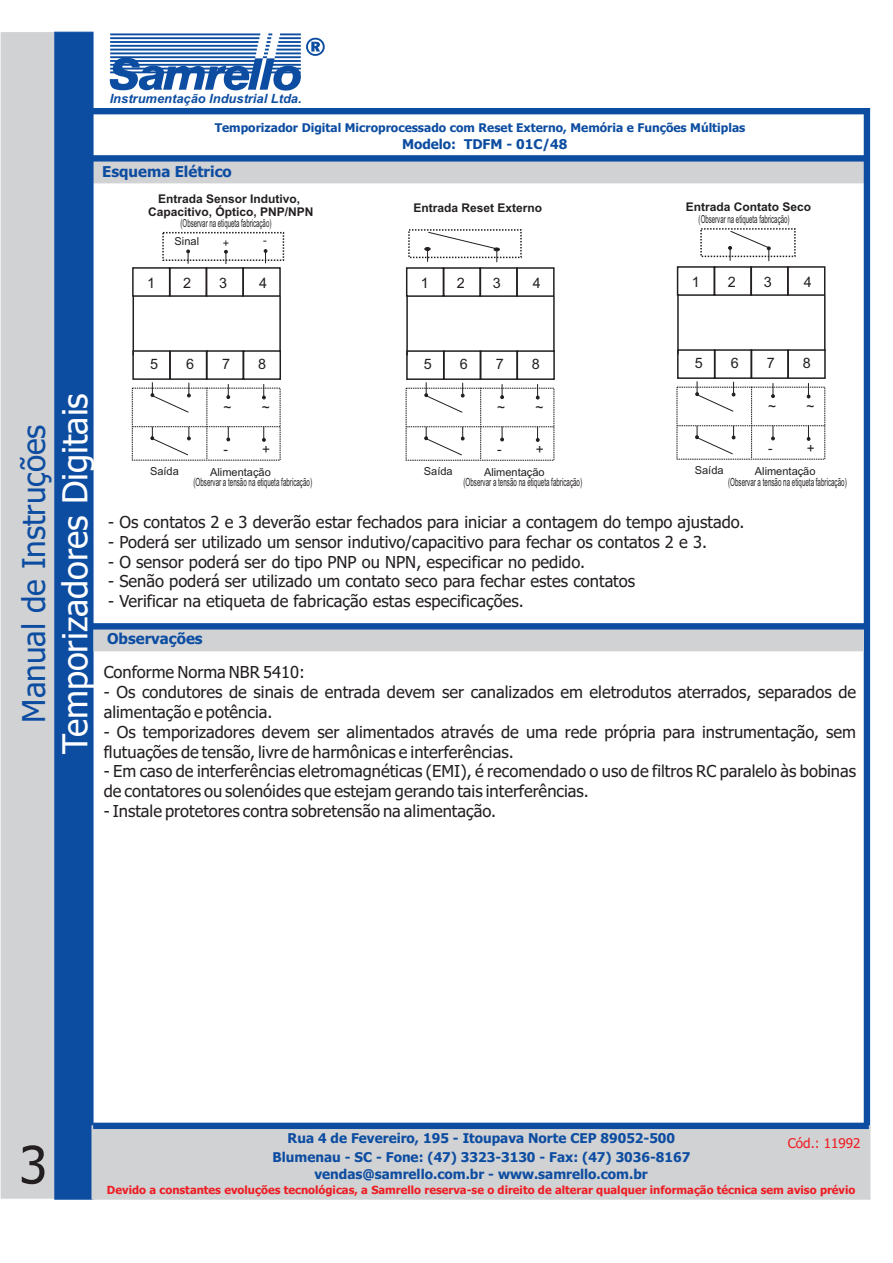
<style>
.page{position:relative;width:893px;height:1263px;background:#fff}
.page>*{position:absolute;margin:0;border:0;box-sizing:border-box;transform-origin:0 0}
.t1{font:51.45px "Tahoma";color:#231f20}
.t2{font:34.5px "Tahoma";color:#fff}
.t3{font:31.5px "Tahoma";color:#0d4da1}
.t4{font:16.5px/20px "Tahoma";color:#231f20}
.t5{font:700 15px "Tahoma";color:#0d4da1}
.t6{font:14.4px "Arial";color:#231f20}
.t7{font:13.65px "Arial";color:#231f20}
.t8{font:700 13.5px/18.6px "Tahoma";color:#0d4da1;text-align:center}
.t9{font:13.5px "Tahoma";color:#ee1d23}
.t10{font:italic 700 12.75px "Arial";color:#0d4da1}
.t11{font:700 12px/13.4px "Arial";color:#231f20;text-align:center}
.t12{font:700 12px "Tahoma";color:#0d4da1}
.t13{font:700 11.25px "Tahoma";color:#ee1d23}
.t14{font:11.25px "Arial";color:#231f20;scale:.55 1}
.t15{font:11.1px "Arial";color:#231f20;scale:.55 1}
.t16{font:11.1px "Arial";color:#231f20}
</style>
<div class="page">
<div style="left:93px;top:162px;width:771px;height:21px;background:#d1d2d4"></div>
<div style="left:0;top:31px;width:55px;height:1168px;background:#d1d2d4"></div>
<div style="left:54px;top:32px;width:39px;height:1167px;background:#0d4da1"></div>
<div style="left:864px;top:108px;width:6px;height:1021px;background:#0d4da1"></div>
<div style="left:93px;top:108px;width:773px;height:6px;background:#0d4da1"></div>
<div style="left:91px;top:155px;width:776px;height:7px;background:#0d4da1"></div>
<svg style="left:110px;top:34px;width:215px;height:57px"></svg>
<hr style="left:110px;top:34px;width:150px;height:1px;background:#0d4da1">
<div style="left:242px;top:267px;width:39px;height:30px;border:2px solid #231f20"></div>
<div style="left:243px;top:350px;width:38px;height:30px;border:2px solid #231f20"></div>
<div style="left:132px;top:267px;width:38px;height:30px;border:2px solid #231f20"></div>
<div style="left:169px;top:267px;width:38px;height:30px;border:2px solid #231f20"></div>
<div style="left:206px;top:267px;width:38px;height:30px;border:2px solid #231f20"></div>
<div style="left:132px;top:350px;width:39px;height:30px;border:2px solid #231f20"></div>
<div style="left:169px;top:350px;width:39px;height:30px;border:2px solid #231f20"></div>
<div style="left:206px;top:350px;width:38px;height:30px;border:2px solid #231f20"></div>
<hr style="left:133px;top:296px;width:1px;height:59px;background:#231f20">
<hr style="left:279px;top:296px;width:2px;height:56px;background:#231f20">
<svg style="left:224px;top:250px;width:4px;height:14px"></svg>
<svg style="left:264px;top:249px;width:3px;height:14px"></svg>
<svg style="left:132px;top:382px;width:148px;height:78px"></svg>
<svg style="left:186px;top:250px;width:4px;height:14px"></svg>
<div style="left:516px;top:267px;width:39px;height:30px;border:2px solid #231f20"></div>
<div style="left:517px;top:350px;width:38px;height:30px;border:2px solid #231f20"></div>
<div style="left:406px;top:267px;width:38px;height:30px;border:2px solid #231f20"></div>
<div style="left:443px;top:267px;width:38px;height:30px;border:2px solid #231f20"></div>
<div style="left:479px;top:267px;width:39px;height:30px;border:2px solid #231f20"></div>
<div style="left:406px;top:350px;width:38px;height:30px;border:2px solid #231f20"></div>
<div style="left:443px;top:350px;width:38px;height:30px;border:2px solid #231f20"></div>
<div style="left:480px;top:350px;width:38px;height:30px;border:2px solid #231f20"></div>
<hr style="left:406px;top:296px;width:2px;height:59px;background:#231f20">
<hr style="left:553px;top:296px;width:2px;height:56px;background:#231f20">
<svg style="left:406px;top:382px;width:148px;height:78px"></svg>
<svg style="left:424px;top:232px;width:76px;height:30px"></svg>
<div style="left:787px;top:266px;width:38px;height:30px;border:2px solid #231f20"></div>
<div style="left:787px;top:349px;width:39px;height:30px;border:2px solid #231f20"></div>
<div style="left:677px;top:266px;width:38px;height:30px;border:2px solid #231f20"></div>
<div style="left:714px;top:266px;width:38px;height:30px;border:2px solid #231f20"></div>
<div style="left:750px;top:266px;width:38px;height:30px;border:2px solid #231f20"></div>
<div style="left:677px;top:349px;width:38px;height:30px;border:2px solid #231f20"></div>
<div style="left:714px;top:349px;width:38px;height:30px;border:2px solid #231f20"></div>
<div style="left:750px;top:349px;width:39px;height:30px;border:2px solid #231f20"></div>
<hr style="left:677px;top:295px;width:2px;height:59px;background:#231f20">
<hr style="left:824px;top:295px;width:1px;height:56px;background:#231f20">
<svg style="left:677px;top:381px;width:148px;height:78px"></svg>
<svg style="left:728px;top:231px;width:43px;height:30px"></svg>
<div style="left:92px;top:1125px;width:778px;height:74px;background:#d1d2d4"></div>
<div style="left:93px;top:1123px;width:776px;height:6px;background:#0d4da1"></div>
<div style="left:94px;top:629px;width:770px;height:22px;background:#d1d2d4"></div>
<div style="left:92px;top:623px;width:778px;height:6px;background:#0d4da1"></div>
<p class="t10" style="left:110px;top:94px;width:193px">Instrumentação Industrial Ltda.</p>
<p class="t12" style="left:215px;top:123px;width:532px">Temporizador Digital Microprocessado com Reset Externo, Memória e Funções Múltiplas</p>
<p class="t5" style="left:102px;top:165px;width:131px">Esquema Elétrico</p>
<p class="t11" style="left:148px;top:193px;width:167px">Entrada Sensor Indutivo,<br>Capacitivo, Óptico, PNP/NPN</p>
<p class="t16" style="left:223px;top:238px;width:8px">+</p>
<p class="t15" style="left:181px;top:219px;width:167px">(Observar na etiqueta fabricação)</p>
<p class="t16" style="left:175px;top:237px;width:26px">Sinal</p>
<p class="t16" style="left:263px;top:236px;width:5px">-</p>
<p class="t6" style="left:147px;top:278px;width:10px">1</p>
<p class="t6" style="left:183px;top:278px;width:10px">2</p>
<p class="t6" style="left:219px;top:278px;width:10px">3</p>
<p class="t6" style="left:259px;top:278px;width:10px">4</p>
<p class="t8" style="left:402px;top:136px;width:167px">Modelo: TDFM - 01C/48</p>
<p class="t11" style="left:414px;top:203px;width:130px">Entrada Reset Externo</p>
<p class="t6" style="left:421px;top:278px;width:10px">1</p>
<p class="t6" style="left:457px;top:278px;width:10px">2</p>
<p class="t6" style="left:493px;top:278px;width:10px">3</p>
<p class="t6" style="left:533px;top:278px;width:10px">4</p>
<p class="t11" style="left:686px;top:201px;width:127px">Entrada Contato Seco</p>
<p class="t15" style="left:699px;top:215px;width:167px">(Observar na etiqueta fabricação)</p>
<p class="t6" style="left:692px;top:277px;width:10px">1</p>
<p class="t6" style="left:728px;top:277px;width:10px">2</p>
<p class="t6" style="left:764px;top:277px;width:10px">3</p>
<p class="t6" style="left:804px;top:277px;width:10px">4</p>
<p class="t6" style="left:150px;top:358px;width:10px">5</p>
<p class="t6" style="left:186px;top:358px;width:10px">6</p>
<p class="t6" style="left:222px;top:358px;width:10px">7</p>
<p class="t6" style="left:258px;top:358px;width:10px">8</p>
<p class="t6" style="left:424px;top:359px;width:10px">5</p>
<p class="t6" style="left:460px;top:359px;width:10px">6</p>
<p class="t6" style="left:496px;top:359px;width:10px">7</p>
<p class="t6" style="left:532px;top:359px;width:10px">8</p>
<p class="t6" style="left:695px;top:357px;width:10px">5</p>
<p class="t6" style="left:731px;top:357px;width:10px">6</p>
<p class="t6" style="left:767px;top:357px;width:10px">7</p>
<p class="t6" style="left:803px;top:357px;width:10px">8</p>
<h3 class="t3" style="left:21px;top:723px;width:300px;rotate:-90deg">Manual de Instruções</h3>
<h2 class="t2" style="left:61px;top:754px;width:362px;rotate:-90deg">Temporizadores Digitais</h2>
<p class="t7" style="left:223px;top:402px;width:9px">~</p>
<p class="t7" style="left:262px;top:402px;width:9px">~</p>
<p class="t7" style="left:223px;top:444px;width:6px">-</p>
<p class="t7" style="left:262px;top:444px;width:9px">+</p>
<p class="t7" style="left:497px;top:402px;width:9px">~</p>
<p class="t7" style="left:535px;top:402px;width:9px">~</p>
<p class="t7" style="left:497px;top:444px;width:6px">-</p>
<p class="t7" style="left:536px;top:444px;width:9px">+</p>
<p class="t7" style="left:768px;top:401px;width:9px">~</p>
<p class="t7" style="left:806px;top:401px;width:9px">~</p>
<p class="t7" style="left:768px;top:443px;width:6px">-</p>
<p class="t7" style="left:807px;top:443px;width:9px">+</p>
<p class="t16" style="left:695px;top:466px;width:30px">Saída</p>
<p class="t16" style="left:755px;top:466px;width:62px">Alimentação</p>
<p class="t16" style="left:150px;top:467px;width:30px">Saída</p>
<p class="t16" style="left:210px;top:467px;width:62px">Alimentação</p>
<p class="t16" style="left:424px;top:467px;width:30px">Saída</p>
<p class="t16" style="left:484px;top:468px;width:62px">Alimentação</p>
<p class="t14" style="left:194px;top:478px;width:217px">(Observar a tensão na etiqueta fabricação)</p>
<p class="t14" style="left:464px;top:478px;width:217px">(Observar a tensão na etiqueta fabricação)</p>
<p class="t14" style="left:728px;top:478px;width:217px">(Observar a tensão na etiqueta fabricação)</p>
<p class="t4" style="left:108px;top:513px;width:638px">- Os contatos 2 e 3 deverão estar fechados para iniciar a contagem do tempo ajustado.</p>
<p class="t4" style="left:108px;top:533px;width:600px">- Poderá ser utilizado um sensor indutivo/capacitivo para fechar os contatos 2 e 3.</p>
<p class="t4" style="left:108px;top:553px;width:478px">- O sensor poderá ser do tipo PNP ou NPN, especificar no pedido.</p>
<p class="t4" style="left:108px;top:573px;width:528px">- Senão poderá ser utilizado um contato seco para fechar estes contatos</p>
<p class="t4" style="left:108px;top:593px;width:417px">- Verificar na etiqueta de fabricação estas especificações.</p>
<p class="t5" style="left:107px;top:633px;width:97px">Observações</p>
<p class="t4" style="left:104px;top:663px;width:203px">Conforme Norma NBR 5410:</p>
<p class="t4" style="left:104px;top:683px;width:754px">- Os condutores de sinais de entrada devem ser canalizados em eletrodutos aterrados, separados de alimentação e potência.</p>
<p class="t4" style="left:104px;top:723px;width:754px">- Os temporizadores devem ser alimentados através de uma rede própria para instrumentação, sem flutuações de tensão, livre de harmônicas e interferências.</p>
<p class="t4" style="left:104px;top:763px;width:754px">- Em caso de interferências eletromagnéticas (EMI), é recomendado o uso de filtros RC paralelo às bobinas de contatores ou solenóides que estejam gerando tais interferências.</p>
<p class="t4" style="left:104px;top:803px;width:394px">- Instale protetores contra sobretensão na alimentação.</p>
<h1 class="t1" style="left:19px;top:1144px;width:30px">3</h1>
<p class="t8" style="left:273px;top:1130px;width:419px">Rua 4 de Fevereiro, 195 - Itoupava Norte CEP 89052-500<br>Blumenau - SC - Fone: (47) 3323-3130 - Fax: (47) 3036-8167</p>
<p class="t8" style="left:314px;top:1166px;width:335px">vendas@samrello.com.br - www.samrello.com.br</p>
<p class="t13" style="left:107px;top:1185px;width:750px">Devido a constantes evoluções tecnológicas, a Samrello reserva-se o direito de alterar qualquer informação técnica sem aviso prévio</p>
<p class="t9" style="left:788px;top:1138px;width:74px">Cód.: 11992</p>
</div>
